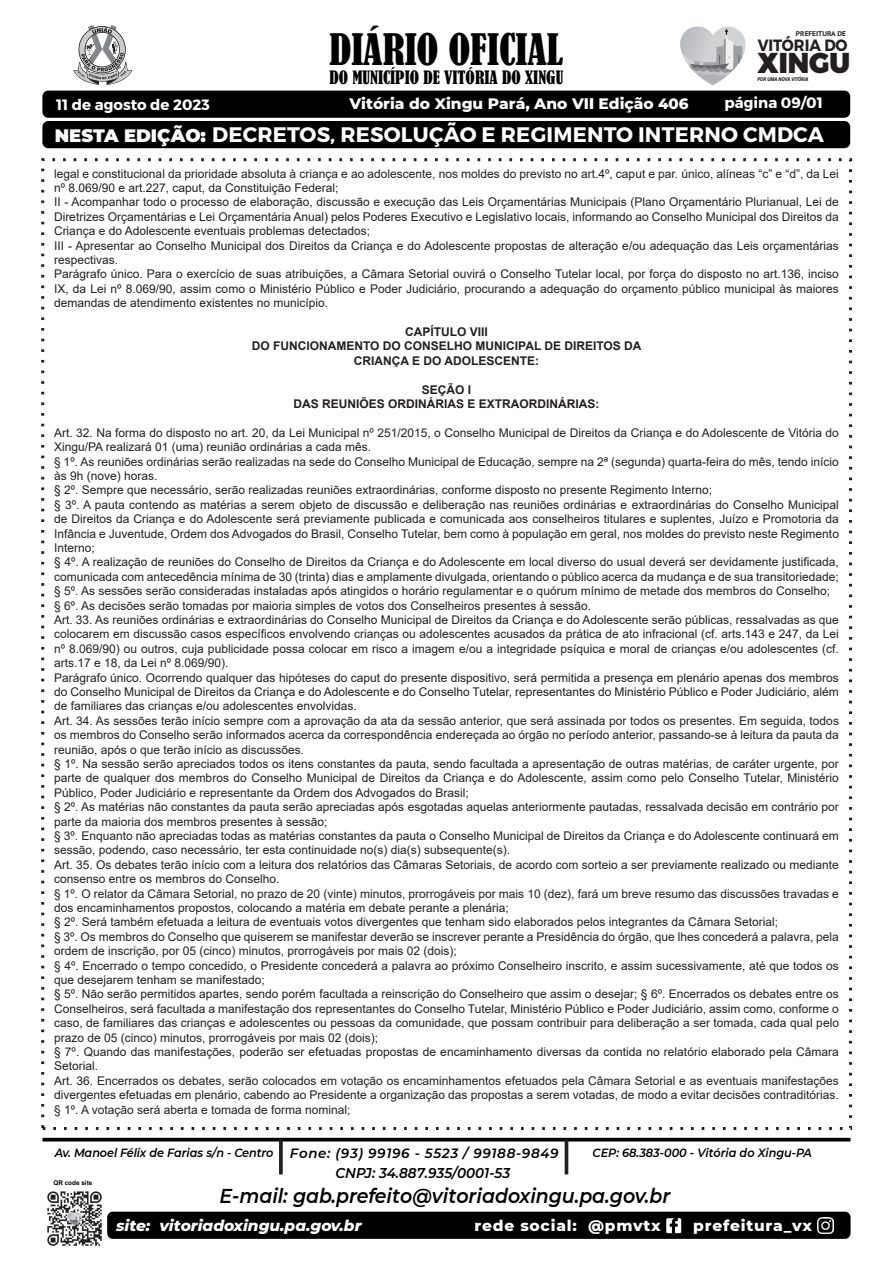
<style>
.page{position:relative;width:893px;height:1263px;background:#fff}
.page>*{position:absolute;margin:0;border:0;box-sizing:border-box;transform-origin:0 0}
.t1{font:condensed 40.65px "Bernard";color:#000}
.t2{font:900 28.65px "Montserrat";color:#231f20;scale:.95 1}
.t3{font:700 21px "Montserrat";letter-spacing:.01em;color:#fff}
.t4{font:italic 600 20.1px "Montserrat";color:#000;scale:.95 1}
.t5{font:900 18px "Montserrat";color:#fff}
.t6{font:condensed 17.25px "Bernard";color:#000}
.t7{font:700 16.35px "Montserrat";color:#231f20;scale:.91 1}
.t8{font:800 15.45px "Montserrat";color:#fff}
.t9{font:800 15.45px "Montserrat";letter-spacing:.05em;color:#fff}
.t10{font:italic 800 15.45px "Montserrat";color:#fff}
.t11{font:700 15px "Montserrat";color:#fff}
.t12{font:italic 600 14.25px "Montserrat";color:#000;scale:.95 1}
.t13{font:12px/14.4px "Arial";color:#231f20}
.t14{font:700 12px/14.4px "Arial";color:#231f20;text-align:center}
.t15{font:italic 600 11.85px "Montserrat";color:#000;scale:.95 1}
.t16{font:700 6.75px "PT Sans";color:#231f20;scale:1.09 1}
.t17{font:700 6.45px "Arial";color:#000}
.t18{font:italic 900 5.25px "Roboto";color:#231f20;scale:.87 1}
.s1{font-size:15px}
.s2{font-size:13.35px}
</style>
<div class="page">
<div style="left:107px;top:1212px;width:743px;height:27px;background:#000;border-radius:6px"></div>
<hr style="left:42px;top:1138px;width:808px;height:3px;background:#000">
<svg style="left:680px;top:27px;width:65px;height:58px"></svg>
<img style="left:47px;top:1191px;width:55px;height:55px">
<div style="left:42px;top:121px;width:808px;height:27px;background:#000;border-radius:6px"></div>
<div style="left:42px;top:91px;width:808px;height:27px;background:#000;border-radius:6px"></div>
<svg style="left:73px;top:25px;width:59px;height:60px"></svg>
<svg style="left:279px;top:1139px;width:4px;height:35px"></svg>
<hr style="left:565px;top:1139px;width:3px;height:35px;background:#231f20">
<img style="left:818px;top:1218px;width:16px;height:15px">
<svg style="left:666px;top:1218px;width:15px;height:15px"></svg>
<h1 class="t1" style="left:329px;top:26px;width:236px">DIÁRIO OFICIAL</h1>
<h3 class="t6" style="left:330px;top:67px;width:235px">DO MUNICÍPIO DE VITÓRIA DO XINGU</h3>
<p class="t16" style="left:796px;top:29px;width:47px">PREFEITURA DE</p>
<h3 class="t7" style="left:758px;top:35px;width:100px">VITÓRIA DO</h3>
<p class="t18" style="left:757px;top:75px;width:60px">POR UMA NOVA VITÓRIA</p>
<h2 class="t2" style="left:758px;top:45px;width:99px">XINGU</h2>
<p class="t11" style="left:56px;top:95px;width:155px">11 de agosto de 2023</p>
<p class="t11" style="left:725px;top:93px;width:100px">página 09/01</p>
<p class="t8" style="left:349px;top:93px;width:341px">Vitória do Xingu Pará, Ano VII Edição <span class="s1">406</span></p>
<h3 class="t3" style="left:212px;top:122px;width:613px">DECRETOS, RESOLUÇÃO E REGIMENTO INTERNO CMDCA</h3>
<h3 class="t5" style="left:55px;top:122px;width:153px">NESTA EDIÇÃO:</h3>
<p class="t13" style="left:54px;top:166px;width:786px">legal e constitucional da prioridade absoluta à criança e ao adolescente, nos moldes do previsto no art.4º, caput e par. único, alíneas “c” e “d”, da Lei nº 8.069/90 e art.227, caput, da Constituição Federal;<br>II - Acompanhar todo o processo de elaboração, discussão e execução das Leis Orçamentárias Municipais (Plano Orçamentário Plurianual, Lei de Diretrizes Orçamentárias e Lei Orçamentária Anual) pelos Poderes Executivo e Legislativo locais, informando ao Conselho Municipal dos Direitos da Criança e do Adolescente eventuais problemas detectados;<br>III - Apresentar ao Conselho Municipal dos Direitos da Criança e do Adolescente propostas de alteração e/ou adequação das Leis orçamentárias respectivas.<br>Parágrafo único. Para o exercício de suas atribuições, a Câmara Setorial ouvirá o Conselho Tutelar local, por força do disposto no art.136, inciso IX, da Lei nº 8.069/90, assim como o Ministério Público e Poder Judiciário, procurando a adequação do orçamento público municipal às maiores demandas de atendimento existentes no município.</p>
<p class="t14" style="left:252px;top:325px;width:391px">CAPÍTULO VIII<br>DO FUNCIONAMENTO DO CONSELHO MUNICIPAL DE DIREITOS DA<br>CRIANÇA E DO ADOLESCENTE:</p>
<p class="t14" style="left:293px;top:382px;width:308px">SEÇÃO I<br>DAS REUNIÕES ORDINÁRIAS E EXTRAORDINÁRIAS:</p>
<p class="t13" style="left:54px;top:425px;width:786px">Art. 32. Na forma do disposto no art. 20, da Lei Municipal nº 251/2015, o Conselho Municipal de Direitos da Criança e do Adolescente de Vitória do Xingu/PA realizará 01 (uma) reunião ordinárias a cada mês.<br>§ 1º. As reuniões ordinárias serão realizadas na sede do Conselho Municipal de Educação, sempre na 2ª (segunda) quarta-feira do mês, tendo início às 9h (nove) horas.<br>§ 2º. Sempre que necessário, serão realizadas reuniões extraordinárias, conforme disposto no presente Regimento Interno;<br>§ 3º. A pauta contendo as matérias a serem objeto de discussão e deliberação nas reuniões ordinárias e extraordinárias do Conselho Municipal de Direitos da Criança e do Adolescente será previamente publicada e comunicada aos conselheiros titulares e suplentes, Juízo e Promotoria da Infância e Juventude, Ordem dos Advogados do Brasil, Conselho Tutelar, bem como à população em geral, nos moldes do previsto neste Regimento Interno;<br>§ 4º. A realização de reuniões do Conselho de Direitos da Criança e do Adolescente em local diverso do usual deverá ser devidamente justificada, comunicada com antecedência mínima de 30 (trinta) dias e amplamente divulgada, orientando o público acerca da mudança e de sua transitoriedade; § 5º. As sessões serão consideradas instaladas após atingidos o horário regulamentar e o quórum mínimo de metade dos membros do Conselho; § 6º. As decisões serão tomadas por maioria simples de votos dos Conselheiros presentes à sessão.<br>Art. 33. As reuniões ordinárias e extraordinárias do Conselho Municipal de Direitos da Criança e do Adolescente serão públicas, ressalvadas as que colocarem em discussão casos específicos envolvendo crianças ou adolescentes acusados da prática de ato infracional (cf. arts.143 e 247, da Lei nº 8.069/90) ou outros, cuja publicidade possa colocar em risco a imagem e/ou a integridade psíquica e moral de crianças e/ou adolescentes (cf. arts.17 e 18, da Lei nº 8.069/90).<br>Parágrafo único. Ocorrendo qualquer das hipóteses do caput do presente dispositivo, será permitida a presença em plenário apenas dos membros do Conselho Municipal de Direitos da Criança e do Adolescente e do Conselho Tutelar, representantes do Ministério Público e Poder Judiciário, além de familiares das crianças e/ou adolescentes envolvidas.<br>Art. 34. As sessões terão início sempre com a aprovação da ata da sessão anterior, que será assinada por todos os presentes. Em seguida, todos os membros do Conselho serão informados acerca da correspondência endereçada ao órgão no período anterior, passando-se à leitura da pauta da reunião, após o que terão início as discussões.<br>§ 1º. Na sessão serão apreciados todos os itens constantes da pauta, sendo facultada a apresentação de outras matérias, de caráter urgente, por parte de qualquer dos membros do Conselho Municipal de Direitos da Criança e do Adolescente, assim como pelo Conselho Tutelar, Ministério Público, Poder Judiciário e representante da Ordem dos Advogados do Brasil;<br>§ 2º. As matérias não constantes da pauta serão apreciadas após esgotadas aquelas anteriormente pautadas, ressalvada decisão em contrário por parte da maioria dos membros presentes à sessão;<br>§ 3º. Enquanto não apreciadas todas as matérias constantes da pauta o Conselho Municipal de Direitos da Criança e do Adolescente continuará em sessão, podendo, caso necessário, ter esta continuidade no(s) dia(s) subsequente(s).<br>Art. 35. Os debates terão início com a leitura dos relatórios das Câmaras Setoriais, de acordo com sorteio a ser previamente realizado ou mediante consenso entre os membros do Conselho.<br>§ 1º. O relator da Câmara Setorial, no prazo de 20 (vinte) minutos, prorrogáveis por mais 10 (dez), fará um breve resumo das discussões travadas e dos encaminhamentos propostos, colocando a matéria em debate perante a plenária;<br>§ 2º. Será também efetuada a leitura de eventuais votos divergentes que tenham sido elaborados pelos integrantes da Câmara Setorial;<br>§ 3º. Os membros do Conselho que quiserem se manifestar deverão se inscrever perante a Presidência do órgão, que lhes concederá a palavra, pela ordem de inscrição, por 05 (cinco) minutos, prorrogáveis por mais 02 (dois);<br>§ 4º. Encerrado o tempo concedido, o Presidente concederá a palavra ao próximo Conselheiro inscrito, e assim sucessivamente, até que todos os que desejarem tenham se manifestado;<br>§ 5º. Não serão permitidos apartes, sendo porém facultada a reinscrição do Conselheiro que assim o desejar; § 6º. Encerrados os debates entre os Conselheiros, será facultada a manifestação dos representantes do Conselho Tutelar, Ministério Público e Poder Judiciário, assim como, conforme o caso, de familiares das crianças e adolescentes ou pessoas da comunidade, que possam contribuir para deliberação a ser tomada, cada qual pelo prazo de 05 (cinco) minutos, prorrogáveis por mais 02 (dois);<br>§ 7º. Quando das manifestações, poderão ser efetuadas propostas de encaminhamento diversas da contida no relatório elaborado pela Câmara Setorial.<br>Art. 36. Encerrados os debates, serão colocados em votação os encaminhamentos efetuados pela Câmara Setorial e as eventuais manifestações divergentes efetuadas em plenário, cabendo ao Presidente a organização das propostas a serem votadas, de modo a evitar decisões contraditórias. § 1º. A votação será aberta e tomada de forma nominal;</p>
<p class="t15" style="left:55px;top:1144px;width:532px">Av. Manoel Félix de Farias s/n - Centro <span class="s2">Fone: (93) 99196 - 5523 / 99188-9849</span></p>
<p class="t15" style="left:592px;top:1144px;width:232px">CEP: 68.383-000 - Vitória do Xingu-PA</p>
<p class="t12" style="left:335px;top:1163px;width:185px">CNPJ: 34.887.935/0001-53</p>
<h3 class="t4" style="left:220px;top:1182px;width:476px">E-mail: gab.prefeito@vitoriadoxingu.pa.gov.br</h3>
<p class="t10" style="left:116px;top:1214px;width:247px">site: vitoriadoxingu.pa.gov.br</p>
<p class="t9" style="left:474px;top:1214px;width:188px">rede social: @pmvtx</p>
<p class="t9" style="left:693px;top:1214px;width:120px">prefeitura_vx</p>
<p class="t17" style="left:53px;top:1178px;width:40px">QR code site</p>
</div>
